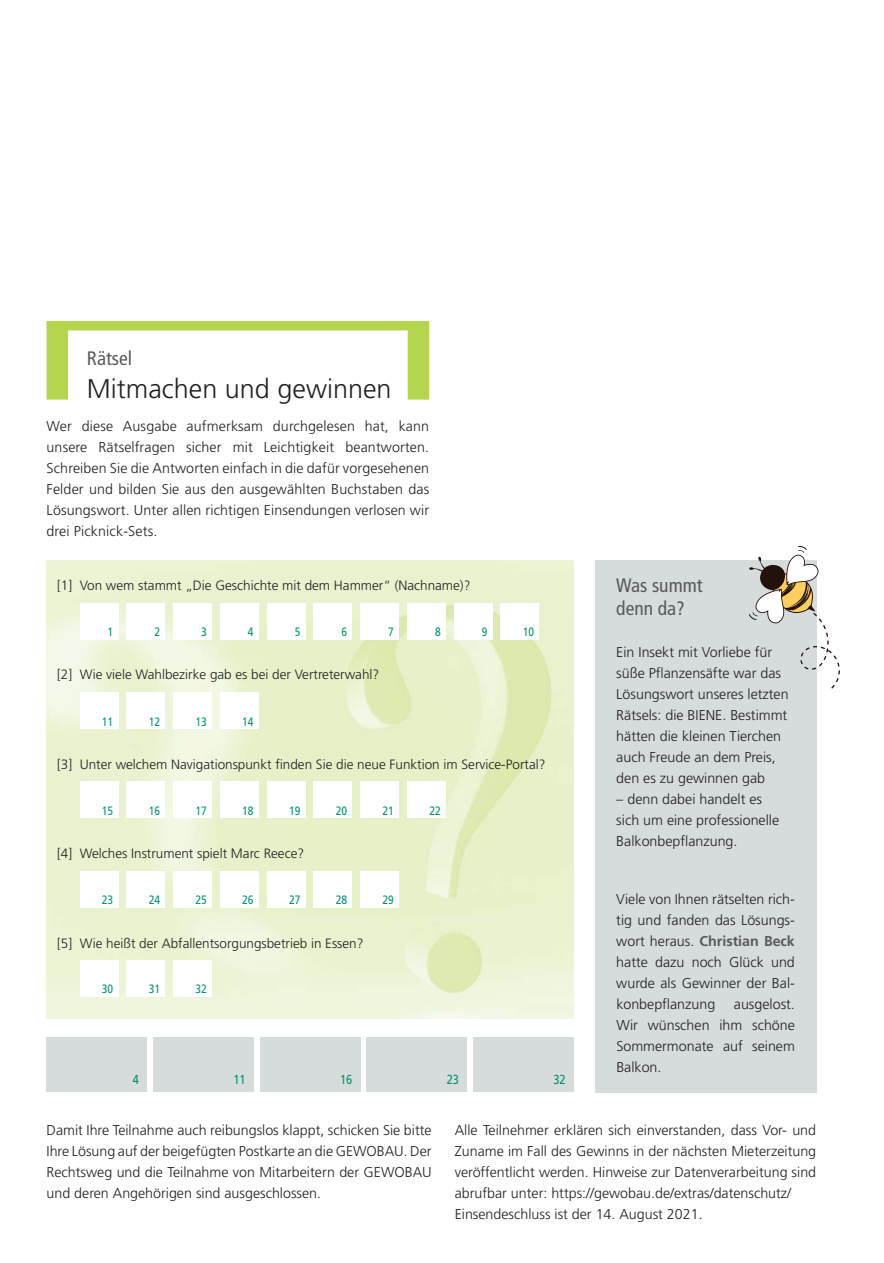
<style>
.page{position:relative;width:884px;height:1263px;background:#fff}
.page>*{position:absolute;margin:0;border:0;box-sizing:border-box;transform-origin:0 0}
.t1{font:300 27px "Frutiger LT Pro";color:#231f20}
.t2{font:condensed 19.5px/23.4px "Frutiger LT Pro";color:#58595b}
.t3{font:300 14.25px/21px "Frutiger LT Pro";color:#231f20;text-align:justify}
.t4{font:300 13.5px "Frutiger LT Pro";color:#231f20}
.t5{font:13.05px "Frutiger LT Pro";color:#009370;scale:.84 1}
.t6{font:12.15px "Frutiger LT Pro";color:#009370;scale:.84 1}
.s1{font-weight:700;color:#58595b}
</style>
<div class="page">
<img style="left:47px;top:561px;width:527px;height:457px">
<div style="left:595px;top:561px;width:221px;height:532px;background:#d6dbdc"></div>
<div style="left:80px;top:603px;width:38px;height:36px;background:#fff"></div>
<div style="left:80px;top:692px;width:38px;height:37px;background:#fff"></div>
<div style="left:80px;top:781px;width:38px;height:37px;background:#fff"></div>
<div style="left:80px;top:871px;width:38px;height:36px;background:#fff"></div>
<div style="left:80px;top:960px;width:38px;height:37px;background:#fff"></div>
<div style="left:127px;top:603px;width:38px;height:36px;background:#fff"></div>
<div style="left:127px;top:692px;width:38px;height:37px;background:#fff"></div>
<div style="left:127px;top:781px;width:38px;height:37px;background:#fff"></div>
<div style="left:127px;top:871px;width:38px;height:36px;background:#fff"></div>
<div style="left:127px;top:960px;width:38px;height:37px;background:#fff"></div>
<div style="left:173px;top:603px;width:39px;height:36px;background:#fff"></div>
<div style="left:173px;top:692px;width:39px;height:37px;background:#fff"></div>
<div style="left:173px;top:781px;width:39px;height:37px;background:#fff"></div>
<div style="left:173px;top:871px;width:39px;height:36px;background:#fff"></div>
<div style="left:173px;top:960px;width:39px;height:37px;background:#fff"></div>
<div style="left:220px;top:603px;width:38px;height:36px;background:#fff"></div>
<div style="left:220px;top:692px;width:38px;height:37px;background:#fff"></div>
<div style="left:220px;top:781px;width:38px;height:37px;background:#fff"></div>
<div style="left:220px;top:871px;width:38px;height:36px;background:#fff"></div>
<div style="left:267px;top:603px;width:38px;height:36px;background:#fff"></div>
<div style="left:267px;top:781px;width:38px;height:37px;background:#fff"></div>
<div style="left:267px;top:871px;width:38px;height:36px;background:#fff"></div>
<div style="left:314px;top:603px;width:38px;height:36px;background:#fff"></div>
<div style="left:314px;top:781px;width:38px;height:37px;background:#fff"></div>
<div style="left:314px;top:871px;width:38px;height:36px;background:#fff"></div>
<div style="left:361px;top:603px;width:38px;height:36px;background:#fff"></div>
<div style="left:361px;top:781px;width:38px;height:37px;background:#fff"></div>
<div style="left:361px;top:871px;width:38px;height:36px;background:#fff"></div>
<div style="left:407px;top:603px;width:39px;height:36px;background:#fff"></div>
<div style="left:407px;top:781px;width:39px;height:37px;background:#fff"></div>
<div style="left:454px;top:603px;width:38px;height:36px;background:#fff"></div>
<div style="left:501px;top:603px;width:38px;height:36px;background:#fff"></div>
<div style="left:473px;top:1037px;width:101px;height:54px;background:#d6dbdc"></div>
<svg style="left:47px;top:321px;width:382px;height:79px"></svg>
<div style="left:260px;top:1037px;width:100px;height:54px;background:#d6dbdc"></div>
<div style="left:367px;top:1037px;width:100px;height:54px;background:#d6dbdc"></div>
<div style="left:47px;top:1037px;width:100px;height:54px;background:#d6dbdc"></div>
<div style="left:153px;top:1037px;width:101px;height:54px;background:#d6dbdc"></div>
<svg style="left:749px;top:546px;width:91px;height:143px"></svg>
<h2 class="t2" style="left:87px;top:348px;width:47px">Rätsel</h2>
<h1 class="t1" style="left:87px;top:375px;width:306px">Mitmachen und gewinnen</h1>
<p class="t3" style="left:47px;top:417px;width:384px">Wer diese Ausgabe aufmerksam durchgelesen hat, kann unsere Rätselfragen sicher mit Leichtigkeit beantworten.<br>Schreiben Sie die Antworten einfach in die dafür vorgesehenen Felder und bilden Sie aus den ausgewählten Buchstaben das Lösungswort. Unter allen richtigen Einsendungen verlosen wir drei Picknick-Sets.</p>
<p class="t4" style="left:57px;top:579px;width:415px">[1] Von wem stammt „Die Geschichte mit dem Hammer“ (Nachname)?</p>
<p class="t6" style="left:108px;top:626px;width:8px">1</p>
<p class="t6" style="left:154px;top:626px;width:8px">2</p>
<p class="t6" style="left:201px;top:626px;width:8px">3</p>
<p class="t6" style="left:248px;top:626px;width:8px">4</p>
<p class="t6" style="left:295px;top:626px;width:8px">5</p>
<p class="t6" style="left:341px;top:626px;width:8px">6</p>
<p class="t6" style="left:388px;top:626px;width:8px">7</p>
<p class="t4" style="left:57px;top:668px;width:324px">[2] Wie viele Wahlbezirke gab es bei der Vertreterwahl?</p>
<p class="t6" style="left:102px;top:716px;width:15px">11</p>
<p class="t6" style="left:149px;top:716px;width:15px">12</p>
<p class="t6" style="left:196px;top:716px;width:15px">13</p>
<p class="t6" style="left:242px;top:715px;width:15px">14</p>
<p class="t6" style="left:435px;top:626px;width:8px">8</p>
<p class="t6" style="left:482px;top:626px;width:8px">9</p>
<p class="t6" style="left:523px;top:626px;width:15px">10</p>
<p class="t4" style="left:57px;top:758px;width:490px">[3] Unter welchem Navigationspunkt finden Sie die neue Funktion im Service-Portal?</p>
<p class="t6" style="left:102px;top:805px;width:15px">15</p>
<p class="t6" style="left:149px;top:805px;width:15px">16</p>
<p class="t6" style="left:196px;top:805px;width:15px">17</p>
<p class="t6" style="left:242px;top:805px;width:15px">18</p>
<p class="t6" style="left:289px;top:805px;width:15px">19</p>
<p class="t6" style="left:336px;top:805px;width:15px">20</p>
<p class="t6" style="left:383px;top:805px;width:15px">21</p>
<p class="t6" style="left:429px;top:805px;width:15px">22</p>
<p class="t4" style="left:57px;top:847px;width:249px">[4] Welches Instrument spielt Marc Reece?</p>
<p class="t6" style="left:102px;top:894px;width:15px">23</p>
<p class="t6" style="left:149px;top:894px;width:15px">24</p>
<p class="t6" style="left:196px;top:894px;width:15px">25</p>
<p class="t6" style="left:242px;top:894px;width:15px">26</p>
<p class="t6" style="left:289px;top:894px;width:15px">27</p>
<p class="t6" style="left:336px;top:894px;width:15px">28</p>
<p class="t6" style="left:383px;top:894px;width:15px">29</p>
<p class="t4" style="left:57px;top:937px;width:308px">[5] Wie heißt der Abfallentsorgungsbetrieb in Essen?</p>
<p class="t6" style="left:102px;top:983px;width:15px">30</p>
<p class="t6" style="left:149px;top:983px;width:15px">31</p>
<p class="t6" style="left:196px;top:983px;width:15px">32</p>
<h2 class="t2" style="left:616px;top:574px;width:88px">Was summt denn da?</h2>
<p class="t3" style="left:616px;top:642px;width:174px;text-align:left">Ein Insekt mit Vorliebe für süße Pflanzensäfte war das<br>Lösungswort unseres letzten<br>Rätsels: die BIENE. Bestimmt hätten die kleinen Tierchen auch Freude an dem Preis, den es zu gewinnen gab</p>
<p class="t3" style="left:616px;top:789px;width:164px;text-align:left">– denn dabei handelt es sich um eine professionelle<br>Balkonbepflanzung.</p>
<p class="t3" style="left:616px;top:889px;width:180px">Viele von Ihnen rätselten rich&shy;tig und fanden das Lösungs&shy;wort heraus. <span class="s1">Christian Beck </span>hatte dazu noch Glück und wurde als Gewinner der Bal&shy;konbepflanzung</p>
<p class="t3" style="left:616px;top:994px;width:180px;text-indent:118px">ausgelost.<br>Wir wünschen ihm schöne Sommermonate auf seinem Balkon.</p>
<p class="t5" style="left:133px;top:1073px;width:9px">4</p>
<p class="t5" style="left:233px;top:1073px;width:16px">11</p>
<p class="t5" style="left:340px;top:1073px;width:16px">16</p>
<p class="t5" style="left:447px;top:1073px;width:16px">23</p>
<p class="t5" style="left:553px;top:1073px;width:16px">32</p>
<p class="t3" style="left:455px;top:1120px;width:363px;text-align:left">Alle Teilnehmer erklären sich einverstanden, dass Vor- und Zuname im Fall des Gewinns in der nächsten Mieterzeitung veröffentlicht werden. Hinweise zur Datenverarbeitung sind abrufbar unter: https://gewobau.de/extras/datenschutz/ Einsendeschluss ist der 14. August 2021.</p>
<p class="t3" style="left:47px;top:1120px;width:387px">Damit Ihre Teilnahme auch reibungslos klappt, schicken Sie bitte Ihre Lösung auf der beigefügten Postkarte an die GEWOBAU. Der Rechtsweg und die Teilnahme von Mitarbeitern der GEWOBAU und deren Angehörigen sind ausgeschlossen.</p>
</div>
